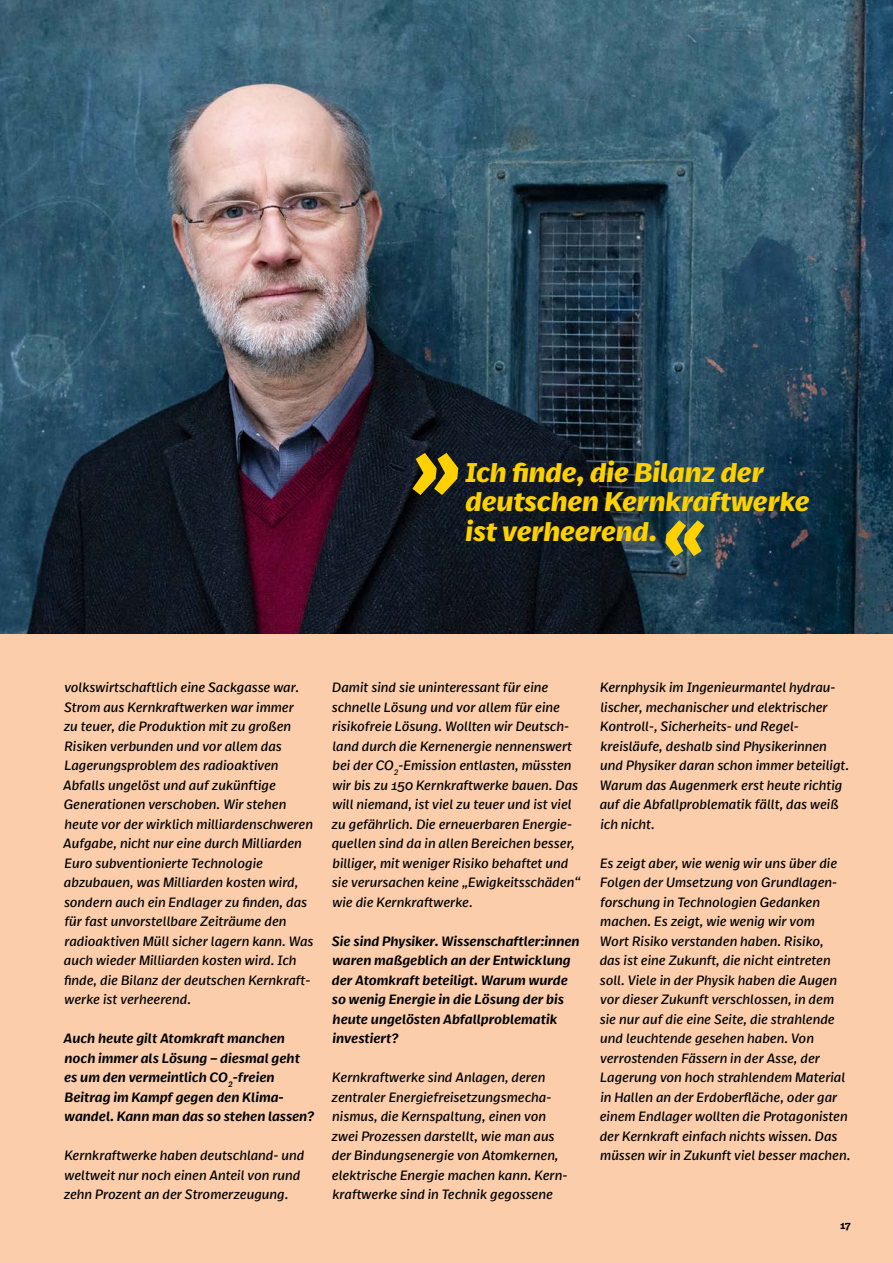
<style>
.page{position:relative;width:893px;height:1263px;background:#fbcdaa}
.page>*{position:absolute;margin:0;border:0;box-sizing:border-box;transform-origin:0 0}
.Innenteil_Text{font:italic 800 27px/29.2px "Real Text Pro";color:#ffd100}
.Innenteil_Text-2{font:italic 13.5px/19.5px "Real Text Pro";color:#000}
.Innenteil_Text-3{font:italic 600 13.5px/19.5px "Real Text Pro";color:#000}
.t1{font:600 10.5px "Real Text Pro";color:#000}
</style>
<div class="page">
<img style="left:0;top:0;width:893px;height:634px">
<svg style="left:412px;top:453px;width:46px;height:42px;background:#917b0d"></svg>
<svg style="left:665px;top:520px;width:39px;height:36px"></svg>
<p class="Innenteil_Text" style="left:466px;top:457px;width:345px">Ich finde, die Bilanz der deutschen Kernkraftwerke ist verheerend.</p>
<p class="Innenteil_Text-2" style="left:63px;top:677px;width:252px">volkswirtschaftlich eine Sackgasse war.<br>Strom aus Kernkraftwerken war immer<br>zu teuer, die Produktion mit zu großen Risiken verbunden und vor allem das Lagerungsproblem des radioaktiven Abfalls ungelöst und auf zukünftige Generationen verschoben. Wir stehen heute vor der wirklich milliardenschweren Aufgabe, nicht nur eine durch Milliarden Euro subventionierte Technologie abzubauen, was Milliarden kosten wird, sondern auch ein Endlager zu finden, das für fast unvorstellbare Zeiträume den radioaktiven Müll sicher lagern kann. Was auch wieder Milliarden kosten wird. Ich finde, die Bilanz der deutschen Kernkraft&shy;werke ist verheerend.</p>
<p class="Innenteil_Text-3" style="left:64px;top:1028px;width:252px">Auch heute gilt Atomkraft manchen noch immer als Lösung – diesmal geht es um den vermeintlich CO<sub>2</sub>-freien Beitrag im Kampf gegen den Klima&shy;wandel. Kann man das so stehen lassen?</p>
<p class="Innenteil_Text-2" style="left:64px;top:1145px;width:242px">Kernkraftwerke haben deutschland- und weltweit nur noch einen Anteil von rund zehn Prozent an der Stromerzeugung.</p>
<p class="Innenteil_Text-2" style="left:332px;top:677px;width:251px">Damit sind sie uninteressant für eine schnelle Lösung und vor allem für eine risikofreie Lösung. Wollten wir Deutsch&shy;land durch die Kernenergie nennenswert bei der CO<sub>2</sub>-Emission entlasten, müssten wir bis zu 150 Kernkraftwerke bauen. Das will niemand, ist viel zu teuer und ist viel zu gefährlich. Die erneuerbaren Energie&shy;quellen sind da in allen Bereichen besser, billiger, mit weniger Risiko behaftet und sie verursachen keine „Ewigkeitsschäden“ wie die Kernkraftwerke.</p>
<p class="Innenteil_Text-3" style="left:332px;top:931px;width:249px">Sie sind Physiker. Wissenschaftler:innen waren maßgeblich an der Entwicklung der Atomkraft beteiligt. Warum wurde so wenig Energie in die Lösung der bis heute ungelösten Abfallproblematik investiert?</p>
<p class="Innenteil_Text-2" style="left:332px;top:1067px;width:237px">Kernkraftwerke sind Anlagen, deren zentraler Energiefreisetzungsmecha&shy;nismus, die Kernspaltung, einen von zwei Prozessen darstellt, wie man aus der Bindungsenergie von Atomkernen, elektrische Energie machen kann. Kern&shy;kraftwerke sind in Technik gegossene</p>
<p class="Innenteil_Text-2" style="left:600px;top:677px;width:251px">Kernphysik im Ingenieurmantel hydrau&shy;lischer, mechanischer und elektrischer Kontroll-, Sicherheits- und Regel&shy;kreisläufe, deshalb sind Physikerinnen und Physiker daran schon immer beteiligt.<br>Warum das Augenmerk erst heute richtig auf die Abfallproblematik fällt, das weiß ich nicht.</p>
<p class="Innenteil_Text-2" style="left:600px;top:853px;width:252px">Es zeigt aber, wie wenig wir uns über die Folgen der Umsetzung von Grundlagen&shy;forschung in Technologien Gedanken machen. Es zeigt, wie wenig wir vom<br>Wort Risiko verstanden haben. Risiko,<br>das ist eine Zukunft, die nicht eintreten soll. Viele in der Physik haben die Augen vor dieser Zukunft verschlossen, in dem sie nur auf die eine Seite, die strahlende und leuchtende gesehen haben. Von verrostenden Fässern in der Asse, der Lagerung von hoch strahlendem Material in Hallen an der Erdoberfläche, oder gar einem Endlager wollten die Protagonisten der Kernkraft einfach nichts wissen. Das müssen wir in Zukunft viel besser machen.</p>
<p class="t1" style="left:840px;top:1218px;width:12px">17</p>
</div>
